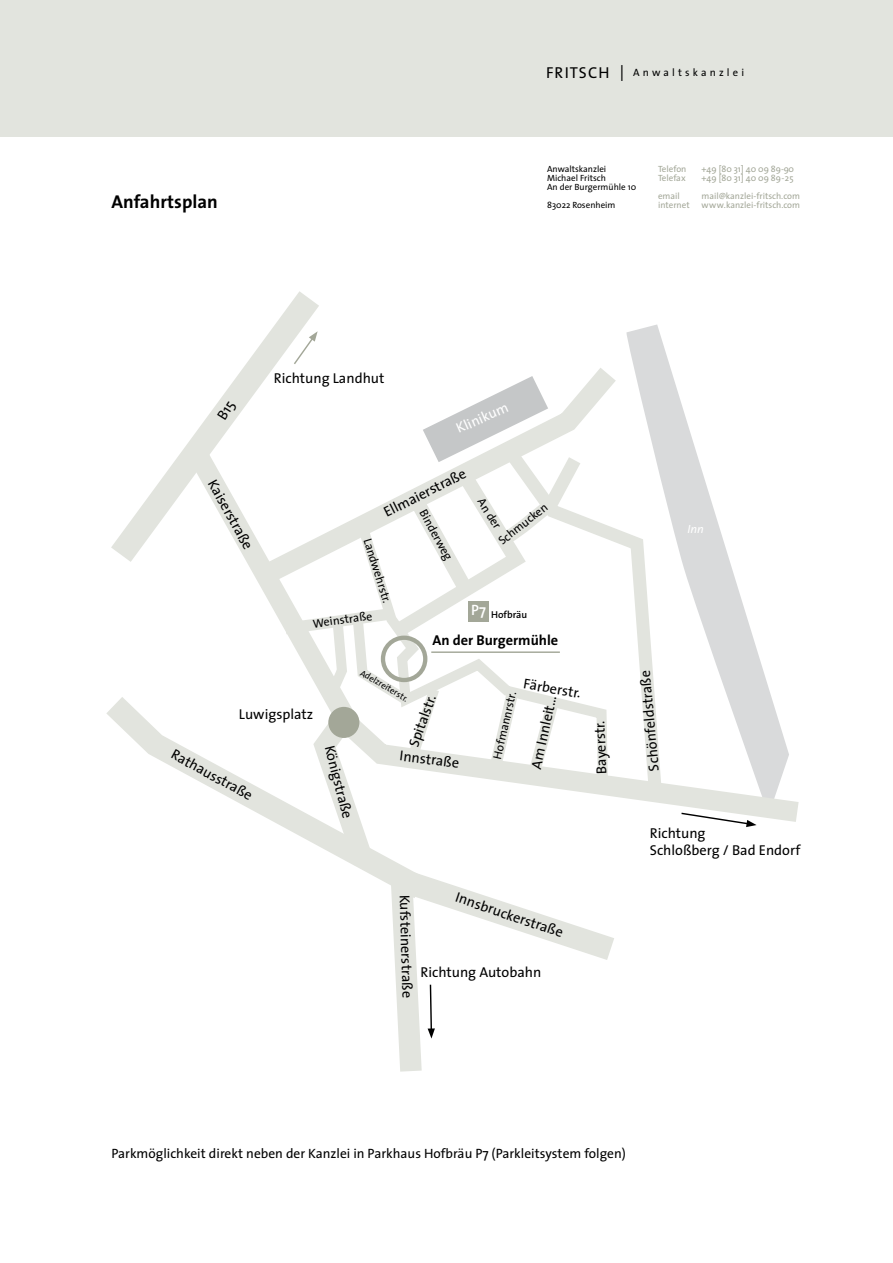
<style>
.page{position:relative;width:893px;height:1263px;background:#fff}
.page>*{position:absolute;margin:0;border:0;box-sizing:border-box;transform-origin:0 0}
.t1{font:700 18.6px "The Sans";color:#000}
.t2{font:14.4px/17.2px "The Sans";color:#000}
.t3{font:700 14.4px "The Sans";color:#000}
.t4{font:14.4px "The Sans";color:#fff}
.t5{font:13.5px "The Sans";color:#000}
.t6{font:11.85px "The Sans";color:#000}
.t7{font:italic 11.85px "The Sans";color:#fff}
.t8{font:10.65px "The Sans";letter-spacing:.3em;color:#000}
.t9{font:600 10.05px "The Sans";color:#000}
.t10{font:9px "The Sans";color:#a3a798}
.t11{font:9px "The Sans";color:#000}
.s1{font-size:15.9px}
</style>
<div class="page">
<div style="left:0;top:0;width:893px;height:136px;background:#e2e4de"></div>
<svg style="left:626px;top:324px;width:61px;height:99px;fill:#d9dadb"></svg>
<svg style="left:269px;top:423px;width:530px;height:399px"></svg>
<svg style="left:106px;top:673px;width:166px;height:149px"></svg>
<svg style="left:111px;top:291px;width:208px;height:271px"></svg>
<svg style="left:292px;top:331px;width:26px;height:15px"></svg>
<svg style="left:240px;top:346px;width:396px;height:255px"></svg>
<svg style="left:640px;top:416px;width:32px;height:395px"></svg>
<svg style="left:272px;top:376px;width:368px;height:696px"></svg>
<div style="left:381px;top:636px;width:46px;height:46px;border:4px solid #a3a798;border-radius:50%"></div>
<div style="left:328px;top:707px;width:31px;height:31px;background:#a3a798;border-radius:50%"></div>
<hr style="left:431px;top:651px;width:129px;height:2px;background:#a3a798">
<svg style="left:680px;top:812px;width:77px;height:15px"></svg>
<div style="left:468px;top:601px;width:21px;height:21px;background:#a3a798"></div>
<svg style="left:217px;top:401px;width:20px;height:19px"></svg>
<p class="t1" style="left:111px;top:186px;width:108px">Anfahrtsplan</p>
<p class="t8" style="left:546px;top:64px;width:200px"><span class="s1">FRITSCH |</span> Anwaltskanzlei</p>
<p class="t11" style="left:547px;top:161px;width:61px">Anwaltskanzlei</p>
<p class="t10" style="left:658px;top:161px;width:30px">Telefon</p>
<p class="t10" style="left:702px;top:161px;width:94px">+49 [80 31] 40 09 89-90</p>
<p class="t11" style="left:547px;top:170px;width:60px">Michael Fritsch</p>
<p class="t10" style="left:658px;top:170px;width:29px">Telefax</p>
<p class="t10" style="left:702px;top:170px;width:94px">+49 [80 31] 40 09 89-25</p>
<p class="t11" style="left:547px;top:179px;width:91px">An der Burgermühle 10</p>
<p class="t10" style="left:658px;top:188px;width:23px">email</p>
<p class="t10" style="left:702px;top:188px;width:100px">mail@kanzlei-fritsch.com</p>
<p class="t11" style="left:547px;top:197px;width:70px">83022 Rosenheim</p>
<p class="t10" style="left:658px;top:197px;width:33px">internet</p>
<p class="t10" style="left:702px;top:197px;width:100px">www.kanzlei-fritsch.com</p>
<p class="t2" style="left:220px;top:476px;width:79px;rotate:61deg">Kaiserstraße</p>
<p class="t2" style="left:274px;top:369px;width:112px">Richtung Landhut</p>
<p class="t4" style="left:452px;top:418px;width:57px;rotate:-24deg">Klinikum</p>
<p class="t2" style="left:380px;top:505px;width:92px;rotate:-27deg">Ellmaierstraße</p>
<p class="t6" style="left:489px;top:494px;width:35px;rotate:57deg">An der</p>
<p class="t6" style="left:494px;top:535px;width:61px;rotate:-39deg">Schmucken</p>
<p class="t6" style="left:431px;top:506px;width:57px;rotate:61deg">Binderweg</p>
<p class="t6" style="left:377px;top:536px;width:68px;rotate:73deg">Landwehrstr.</p>
<p class="t9" style="left:471px;top:606px;width:57px"><sup>P7</sup> Hofbräu</p>
<p class="t6" style="left:312px;top:614px;width:61px;rotate:-8deg">Weinstraße</p>
<p class="t3" style="left:432px;top:628px;width:127px">An der Burgermühle</p>
<p class="t7" style="left:687px;top:519px;width:18px">Inn</p>
<p class="t11" style="left:365px;top:666px;width:55px;rotate:30deg">Adelzreiterstr.</p>
<p class="t2" style="left:405px;top:743px;width:56px;rotate:-70deg">Spitalstr.</p>
<p class="t2" style="left:239px;top:705px;width:76px">Luwigsplatz</p>
<p class="t2" style="left:176px;top:745px;width:91px;rotate:28deg">Rathausstraße</p>
<p class="t2" style="left:338px;top:743px;width:77px;rotate:76deg">Königstraße</p>
<p class="t2" style="left:401px;top:746px;width:61px;rotate:7deg">Innstraße</p>
<p class="t2" style="left:525px;top:675px;width:59px;rotate:9deg">Färberstr.</p>
<p class="t6" style="left:487px;top:756px;width:70px;rotate:-77deg">Hofmannrstr.</p>
<p class="t2" style="left:527px;top:767px;width:77px;rotate:-78deg">Am Innleit...</p>
<p class="t2" style="left:593px;top:774px;width:55px;rotate:-92deg">Bayerstr.</p>
<p class="t2" style="left:413px;top:894px;width:105px;rotate:88deg">Kufsteinerstraße</p>
<p class="t2" style="left:459px;top:888px;width:114px;rotate:19deg">Innsbruckerstraße</p>
<p class="t2" style="left:420px;top:963px;width:122px">Richtung Autobahn</p>
<p class="t2" style="left:645px;top:772px;width:102px;rotate:-95deg">Schönfeldstraße</p>
<p class="t2" style="left:650px;top:824px;width:152px">Richtung<br>Schloßberg / Bad Endorf</p>
<p class="t5" style="left:111px;top:1142px;width:516px">Parkmöglichkeit direkt neben der Kanzlei in Parkhaus Hofbräu P7 (Parkleitsystem folgen)</p>
</div>
